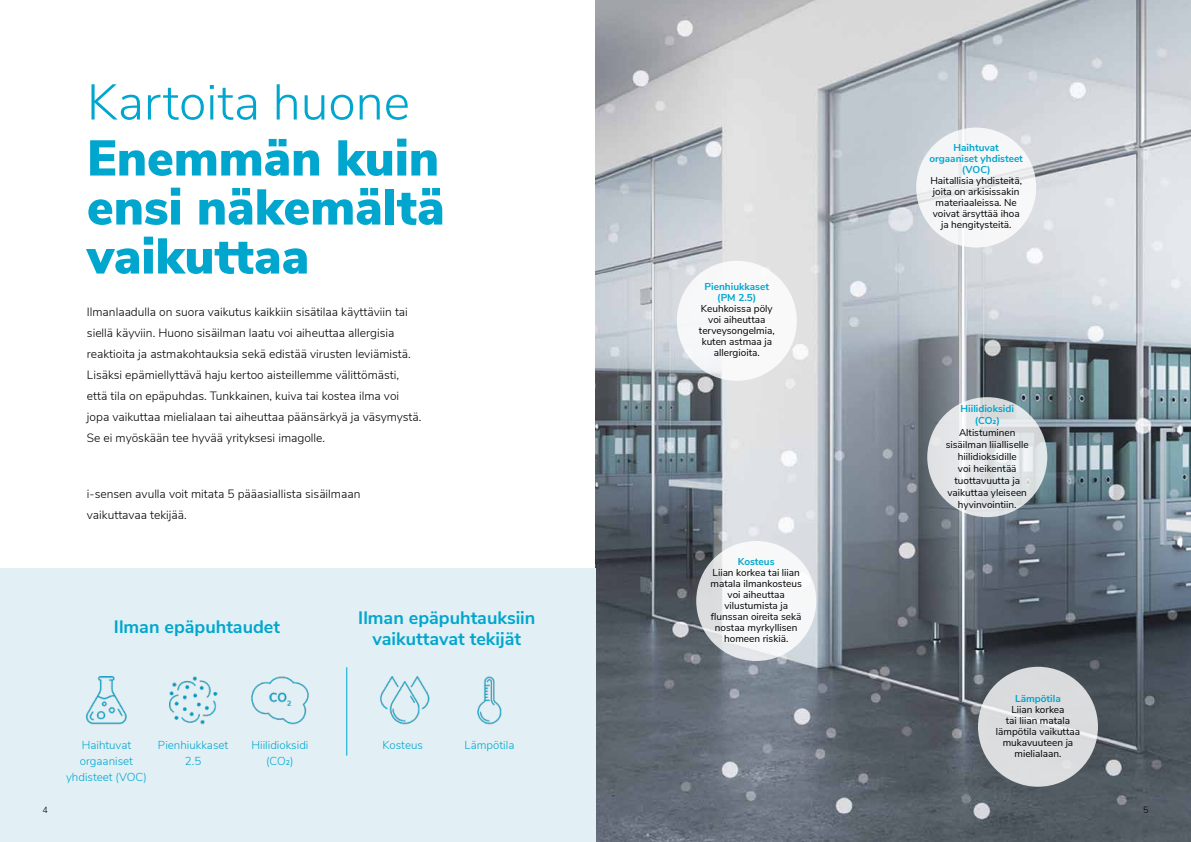
<style>
.page{position:relative;width:1191px;height:842px;background:#fff}
.page>*{position:absolute;margin:0;border:0;box-sizing:border-box;transform-origin:0 0}
.t1{font:900 50px/49px "Nunito Sans";color:#00a6ce;text-align:justify}
.t2{font:300 50px "Nunito Sans";color:#00a6ce}
.t3{font:700 18px/21.6px "Nunito Sans";color:#00a6ce;text-align:center}
.t4{font:300 12px/21px "Nunito Sans";color:#000}
.t5{font:300 11.5px/16px "Nunito Sans";color:#00a6ce;text-align:center}
.t6{font:10px/11px "Nunito Sans";color:#000;text-align:center}
.t7{font:700 10px/11px "Nunito Sans";color:#00a6ce;text-align:center}
.t8{font:300 9px "Nunito Sans";color:#000}
</style>
<div class="page">
<img style="left:595px;top:0;width:596px;height:842px">
<div style="left:0;top:568px;width:595px;height:274px;background:#e2f0f5"></div>
<img style="left:169px;top:676px;width:48px;height:49px">
<img style="left:86px;top:676px;width:41px;height:49px">
<img style="left:251px;top:676px;width:58px;height:49px">
<img style="left:380px;top:676px;width:50px;height:49px">
<img style="left:477px;top:676px;width:25px;height:49px">
<hr style="left:346px;top:667px;width:1px;height:89px;background:#00a6ce">
<svg style="left:696px;top:541px;width:120px;height:120px;fill:#f6f7f9"></svg>
<svg style="left:927px;top:397px;width:120px;height:120px;background:#e1e4e6"></svg>
<div style="left:677px;top:261px;width:120px;height:120px;background:#fff;border-radius:50%"></div>
<div style="left:916px;top:128px;width:120px;height:120px;background:#f6f6f7;border-radius:50%"></div>
<div style="left:978px;top:667px;width:120px;height:120px;background:#dadcdd;border-radius:50%"></div>
<h1 class="t2" style="left:87px;top:66px;width:324px">Kartoita huone</h1>
<h1 class="t1" style="left:87px;top:132px;width:359px">Enemmän kuin ensi näkemältä vaikuttaa</h1>
<p class="t4" style="left:87px;top:300px;width:336px">Ilmanlaadulla on suora vaikutus kaikkiin sisätilaa käyttäviin tai siellä käyviin. Huono sisäilman laatu voi aiheuttaa allergisia reaktioita ja astmakohtauksia sekä edistää virusten leviämistä.<br>Lisäksi epämiellyttävä haju kertoo aisteillemme välittömästi, että tila on epäpuhdas. Tunkkainen, kuiva tai kostea ilma voi jopa vaikuttaa mielialaan tai aiheuttaa päänsärkyä ja väsymystä.<br>Se ei myöskään tee hyvää yrityksesi imagolle.</p>
<p class="t4" style="left:87px;top:482px;width:275px">i-sensen avulla voit mitata 5 pääasiallista sisäilmaan vaikuttavaa tekijää.</p>
<h2 class="t3" style="left:114px;top:615px;width:168px">Ilman epäpuhtaudet</h2>
<h2 class="t3" style="left:358px;top:606px;width:179px">Ilman epäpuhtauksiin vaikuttavat tekijät</h2>
<p class="t5" style="left:66px;top:736px;width:82px">Haihtuvat orgaaniset yhdisteet (VOC)</p>
<p class="t5" style="left:158px;top:736px;width:72px">Pienhiukkaset<br>2.5</p>
<p class="t5" style="left:251px;top:736px;width:59px">Hiilidioksidi</p>
<p class="t5" style="left:382px;top:736px;width:42px">Kosteus</p>
<p class="t5" style="left:266px;top:752px;width:29px">(CO₂)</p>
<p class="t5" style="left:464px;top:736px;width:51px">Lämpötila</p>
<p class="t7" style="left:704px;top:281px;width:66px">Pienhiukkaset (PM 2.5)</p>
<p class="t6" style="left:699px;top:303px;width:77px">Keuhkoissa pöly voi aiheuttaa terveysongelmia, kuten astmaa ja allergioita.</p>
<p class="t7" style="left:738px;top:555px;width:38px">Kosteus</p>
<p class="t6" style="left:710px;top:566px;width:93px">Liian korkea tai liian matala ilmankosteus voi aiheuttaa vilustumista ja flunssan oireita sekä nostaa myrkyllisen homeen riskiä.</p>
<p class="t7" style="left:929px;top:142px;width:95px">Haihtuvat orgaaniset yhdisteet (VOC)</p>
<p class="t6" style="left:930px;top:175px;width:93px">Haitallisia yhdisteitä, joita on arkisissakin materiaaleissa. Ne voivat ärsyttää ihoa ja hengitysteitä.</p>
<p class="t7" style="left:960px;top:401px;width:55px;line-height:12px">Hiilidioksidi (CO₂)</p>
<p class="t6" style="left:945px;top:425px;width:85px;line-height:12px">Altistuminen sisäilman liialliselle hiilidioksidille<br>voi heikentää tuottavuutta ja vaikuttaa yleiseen hyvinvointiin.</p>
<p class="t7" style="left:1015px;top:692px;width:47px">Lämpötila</p>
<p class="t6" style="left:996px;top:703px;width:86px">Liian korkea<br>tai liian matala lämpötila vaikuttaa mukavuuteen ja mielialaan.</p>
<p class="t8" style="left:43px;top:803px;width:7px">4</p>
<p class="t8" style="left:1143px;top:803px;width:7px">5</p>
</div>
